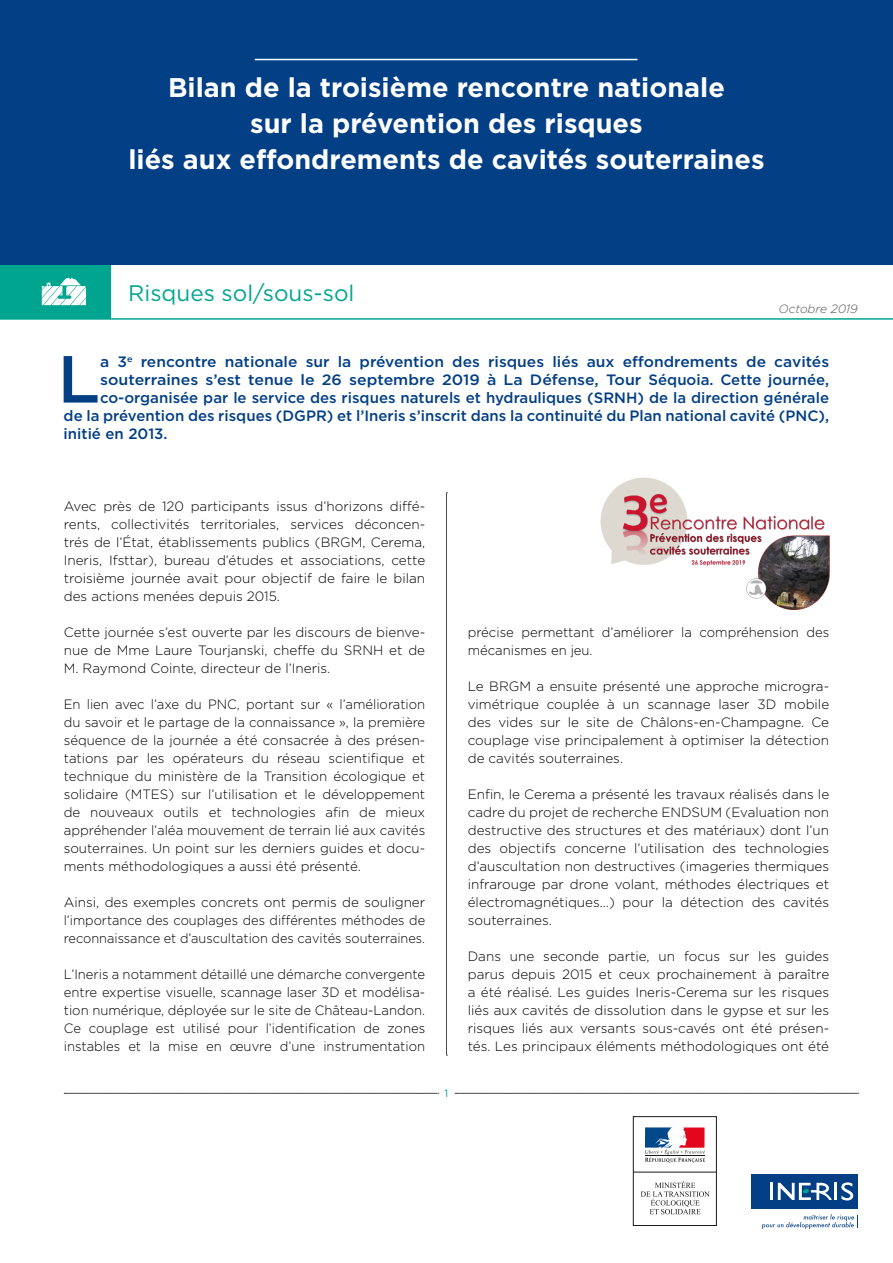
<style>
.page{position:relative;width:893px;height:1263px;background:#fff}
.page>*{position:absolute;margin:0;border:0;box-sizing:border-box;transform-origin:0 0}
.t1{font:500 66.45px "Gotham";color:#033f85;scale:1.04 1}
.t2{font:700 27px/36px "Gotham";color:#fff;text-align:center}
.t3{font:22.5px "Gotham";color:#00a590}
.t4{font:500 15px "Gotham";color:#033f85}
.t5{font:500 15px "Gotham";color:#033f85;scale:1.04 1}
.t6{font:500 15px "Gotham";color:#033f85;scale:1.06 1}
.t7{font:300 13.5px/18px "Gotham";color:#000;text-align:justify}
.t8{font:italic 300 12px "Gotham";color:#575756}
.t9{font:10.5px "Gotham";color:#00a590}
</style>
<div class="page">
<svg style="left:64px;top:1093px;width:375px;height:1px"></svg>
<svg style="left:455px;top:1093px;width:404px;height:1px"></svg>
<div style="left:752px;top:1174px;width:106px;height:34px;background:#033f85"></div>
<hr style="left:770px;top:1183px;width:3px;height:17px;background:#fff">
<hr style="left:834px;top:1183px;width:3px;height:17px;background:#fff">
<svg style="left:841px;top:1182px;width:12px;height:18px"></svg>
<svg style="left:778px;top:1183px;width:54px;height:17px"></svg>
<svg style="left:762px;top:1214px;width:96px;height:15px"></svg>
<div style="left:0;top:264px;width:111px;height:55px;background:#00a590"></div>
<svg style="left:446px;top:492px;width:1px;height:564px"></svg>
<div style="left:0;top:0;width:893px;height:264px;background:#033f85"></div>
<hr style="left:255px;top:59px;width:382px;height:1px;background:#fff">
<svg style="left:41px;top:277px;width:45px;height:29px"></svg>
<hr style="left:0;top:319px;width:893px;height:1px;background:#00a590">
<img style="left:600px;top:477px;width:229px;height:132px">
<div style="left:633px;top:1116px;width:84px;height:110px;border:1px solid #1b181c"></div>
<svg style="left:645px;top:1127px;width:60px;height:36px"></svg>
<hr style="left:633px;top:1172px;width:83px;height:1px;background:#1b181c">
<svg style="left:641px;top:1181px;width:69px;height:33px"></svg>
<h2 class="t2" style="left:128px;top:69px;width:638px">Bilan de la troisième rencontre nationale<br>sur la prévention des risques<br>liés aux effondrements de cavités souterraines</h2>
<h3 class="t3" style="left:128px;top:278px;width:228px">Risques sol/sous-sol</h3>
<p class="t8" style="left:778px;top:301px;width:81px">Octobre 2019</p>
<h1 class="t1" style="left:57px;top:336px;width:43px">L</h1>
<p class="t5" style="left:100px;top:351px;width:703px">a 3<sup>e</sup> rencontre nationale sur la prévention des risques liés aux effondrements de cavités</p>
<p class="t6" style="left:100px;top:369px;width:689px">souterraines s’est tenue le 26 septembre 2019 à La Défense, Tour Séquoia. Cette journée,</p>
<p class="t4" style="left:100px;top:387px;width:730px">co-organisée par le service des risques naturels et hydrauliques (SRNH) de la direction générale</p>
<p class="t4" style="left:64px;top:405px;width:767px">de la prévention des risques (DGPR) et l’Ineris s’inscrit dans la continuité du Plan national cavité (PNC),</p>
<p class="t4" style="left:64px;top:423px;width:105px">initié en 2013.</p>
<p class="t7" style="left:64px;top:496px;width:363px">Avec près de 120 participants issus d’horizons diffé&shy;rents, collectivités territoriales, services déconcen&shy;trés de l’État, établissements publics (BRGM, Cerema, Ineris, Ifsttar), bureau d’études et associations, cette troisième journée avait pour objectif de faire le bilan des actions menées depuis 2015.</p>
<p class="t7" style="left:64px;top:622px;width:363px">Cette journée s’est ouverte par les discours de bienve&shy;nue de Mme Laure Tourjanski, cheffe du SRNH et de M. Raymond Cointe, directeur de l’Ineris.</p>
<p class="t7" style="left:64px;top:694px;width:363px">En lien avec l’axe du PNC, portant sur « l’amélioration du savoir et le partage de la connaissance », la première séquence de la journée a été consacrée à des présen&shy;tations par les opérateurs du réseau scientifique et technique du ministère de la Transition écologique et solidaire (MTES) sur l’utilisation et le développement de nouveaux outils et technologies afin de mieux appréhender l’aléa mouvement de terrain lié aux cavités souterraines. Un point sur les derniers guides et docu&shy;ments méthodologiques a aussi été présenté.</p>
<p class="t7" style="left:64px;top:892px;width:363px">Ainsi, des exemples concrets ont permis de souligner l’importance des couplages des différentes méthodes de reconnaissance et d’auscultation des cavités souterraines.</p>
<p class="t7" style="left:64px;top:964px;width:363px">L’Ineris a notamment détaillé une démarche convergente entre expertise visuelle, scannage laser 3D et modélisa&shy;tion numérique, déployée sur le site de Château-Landon.<br>Ce couplage est utilisé pour l’identification de zones instables et la mise en œuvre d’une instrumentation</p>
<p class="t9" style="left:445px;top:1087px;width:5px">1</p>
<p class="t7" style="left:468px;top:622px;width:363px">précise permettant d’améliorer la compréhension des mécanismes en jeu.</p>
<p class="t7" style="left:468px;top:676px;width:363px">Le BRGM a ensuite présenté une approche microgra&shy;vimétrique couplée à un scannage laser 3D mobile des vides sur le site de Châlons-en-Champagne. Ce couplage vise principalement à optimiser la détection de cavités souterraines.</p>
<p class="t7" style="left:468px;top:784px;width:363px">Enfin, le Cerema a présenté les travaux réalisés dans le cadre du projet de recherche ENDSUM (Evaluation non destructive des structures et des matériaux) dont l’un des objectifs concerne l’utilisation des technologies d’auscultation non destructives (imageries thermiques infrarouge par drone volant, méthodes électriques et électromagnétiques…) pour la détection des cavités souterraines.</p>
<p class="t7" style="left:468px;top:946px;width:363px">Dans une seconde partie, un focus sur les guides parus depuis 2015 et ceux prochainement à paraître a été réalisé. Les guides Ineris-Cerema sur les risques liés aux cavités de dissolution dans le gypse et sur les risques liés aux versants sous-cavés ont été présen&shy;tés. Les principaux éléments méthodologiques ont été</p>
</div>
